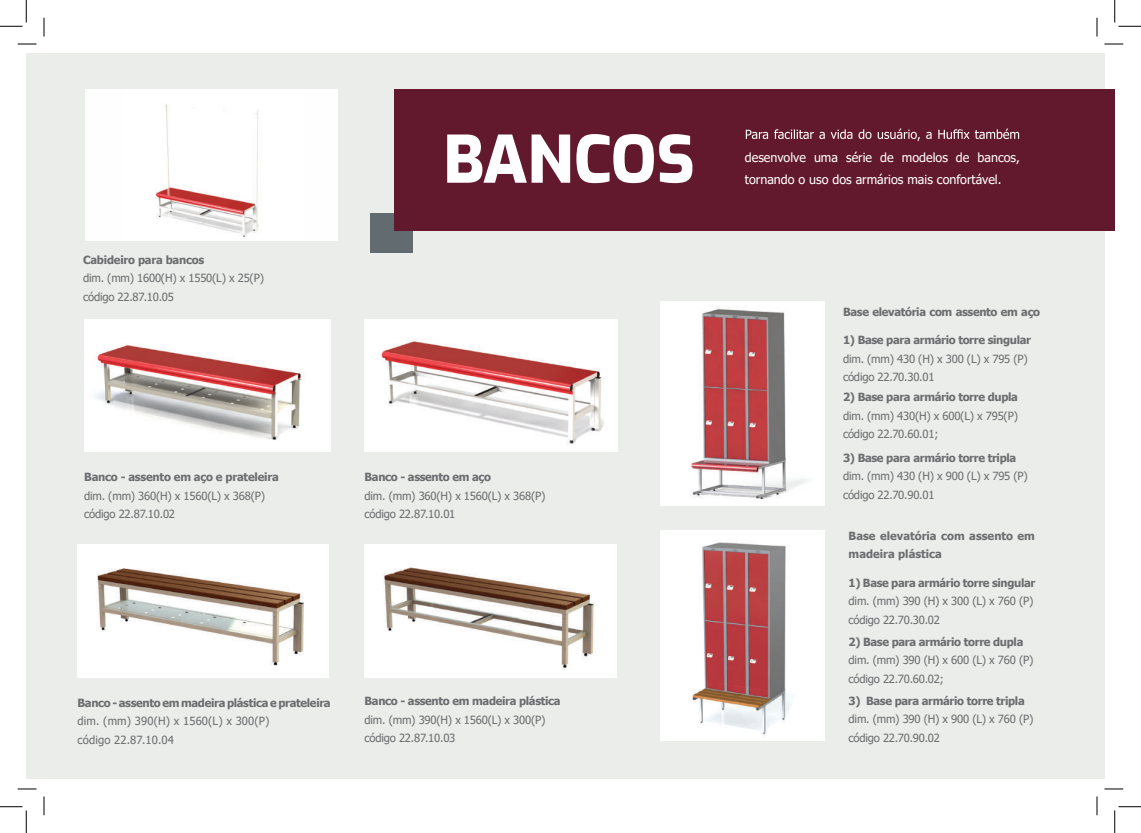
<style>
.page{position:relative;width:1141px;height:833px;background:#fff}
.page>*{position:absolute;margin:0;border:0;box-sizing:border-box;transform-origin:0 0}
.t1{font:800 64.88px "Exo";color:#fff}
.t2{font:12.5px "Tahoma";color:#fff}
.t3{font:11.25px/18.5px "Tahoma";letter-spacing:-.02em;color:#6c6d70}
.t4{font:700 11.25px "Tahoma";letter-spacing:-.03em;color:#6c6d70}
.t5{font:11.25px/18.5px "Tahoma";letter-spacing:.01em;color:#6c6d70}
.t6{font:700 11.25px/18.5px "Tahoma";color:#6c6d70}
</style>
<div class="page">
<div style="left:26px;top:54px;width:1056px;height:724px;background:#eaedea"></div>
<img style="left:364px;top:544px;width:252px;height:133px">
<div style="left:394px;top:89px;width:720px;height:141px;background:#63192d"></div>
<svg style="left:745px;top:128px;width:274px;height:13px"></svg>
<img style="left:660px;top:301px;width:164px;height:204px">
<img style="left:660px;top:530px;width:164px;height:210px">
<img style="left:364px;top:319px;width:253px;height:132px">
<img style="left:84px;top:319px;width:247px;height:132px">
<img style="left:77px;top:544px;width:252px;height:133px">
<div style="left:85px;top:89px;width:253px;height:151px;background:#fffefe"></div>
<img style="left:155px;top:104px;width:104px;height:134px">
<svg style="left:370px;top:213px;width:42px;height:39px;fill:#616b70"></svg>
<svg style="left:18px;top:43px;width:18px;height:2px"></svg>
<svg style="left:1104px;top:43px;width:19px;height:2px"></svg>
<svg style="left:18px;top:788px;width:18px;height:1px"></svg>
<svg style="left:1104px;top:788px;width:19px;height:1px"></svg>
<svg style="left:43px;top:18px;width:2px;height:18px"></svg>
<svg style="left:43px;top:796px;width:2px;height:18px"></svg>
<svg style="left:1096px;top:18px;width:1px;height:18px"></svg>
<svg style="left:1096px;top:796px;width:1px;height:18px"></svg>
<svg style="left:0;top:0;width:27px;height:27px"></svg>
<svg style="left:0;top:806px;width:27px;height:26px"></svg>
<svg style="left:1114px;top:0;width:26px;height:27px"></svg>
<svg style="left:1114px;top:806px;width:26px;height:26px"></svg>
<p class="t4" style="left:83px;top:252px;width:123px">Cabideiro para bancos</p>
<p class="t3" style="left:83px;top:269px;width:182px">dim. (mm) 1600(H) x 1550(L) x 25(P) código 22.87.10.05</p>
<p class="t4" style="left:84px;top:469px;width:196px">Banco - assento em aço e prateleira</p>
<p class="t3" style="left:84px;top:486px;width:182px">dim. (mm) 360(H) x 1560(L) x 368(P) código 22.87.10.02</p>
<h1 class="t1" style="left:443px;top:112px;width:253px">BANCOS</h1>
<p class="t4" style="left:364px;top:469px;width:128px">Banco - assento em aço</p>
<p class="t3" style="left:364px;top:487px;width:182px">dim. (mm) 360(H) x 1560(L) x 368(P) código 22.87.10.01</p>
<p class="t4" style="left:77px;top:694px;width:255px">Banco - assento em madeira plástica e prateleira</p>
<p class="t5" style="left:78px;top:712px;width:193px">dim. (mm) 390(H) x 1560(L) x 300(P) código 22.87.10.04</p>
<p class="t4" style="left:364px;top:693px;width:197px">Banco - assento em madeira plástica</p>
<p class="t3" style="left:364px;top:710px;width:182px">dim. (mm) 390(H) x 1560(L) x 300(P) código 22.87.10.03</p>
<p class="t2" style="left:744px;top:149px;width:276px">desenvolve uma série de modelos de bancos,</p>
<p class="t2" style="left:744px;top:171px;width:258px">tornando o uso dos armários mais confortável.</p>
<p class="t4" style="left:843px;top:304px;width:198px">Base elevatória com assento em aço</p>
<p class="t4" style="left:843px;top:332px;width:189px">1) Base para armário torre singular</p>
<p class="t3" style="left:843px;top:350px;width:186px">dim. (mm) 430 (H) x 300 (L) x 795 (P) código 22.70.30.01</p>
<p class="t4" style="left:843px;top:389px;width:176px">2) Base para armário torre dupla</p>
<p class="t3" style="left:843px;top:406px;width:176px">dim. (mm) 430(H) x 600(L) x 795(P) código 22.70.60.01;</p>
<p class="t4" style="left:843px;top:449px;width:175px">3) Base para armário torre tripla</p>
<p class="t3" style="left:843px;top:467px;width:186px">dim. (mm) 430 (H) x 900 (L) x 795 (P) código 22.70.90.01</p>
<p class="t6" style="left:848px;top:526px;width:188px">Base elevatória com assento em madeira plástica</p>
<p class="t4" style="left:848px;top:574px;width:188px">1) Base para armário torre singular</p>
<p class="t3" style="left:848px;top:592px;width:186px">dim. (mm) 390 (H) x 300 (L) x 760 (P) código 22.70.30.02</p>
<p class="t4" style="left:848px;top:633px;width:176px">2) Base para armário torre dupla</p>
<p class="t3" style="left:848px;top:651px;width:186px">dim. (mm) 390 (H) x 600 (L) x 760 (P) código 22.70.60.02;</p>
<p class="t4" style="left:848px;top:692px;width:178px">3) Base para armário torre tripla</p>
<p class="t3" style="left:848px;top:710px;width:186px">dim. (mm) 390 (H) x 900 (L) x 760 (P) código 22.70.90.02</p>
</div>
